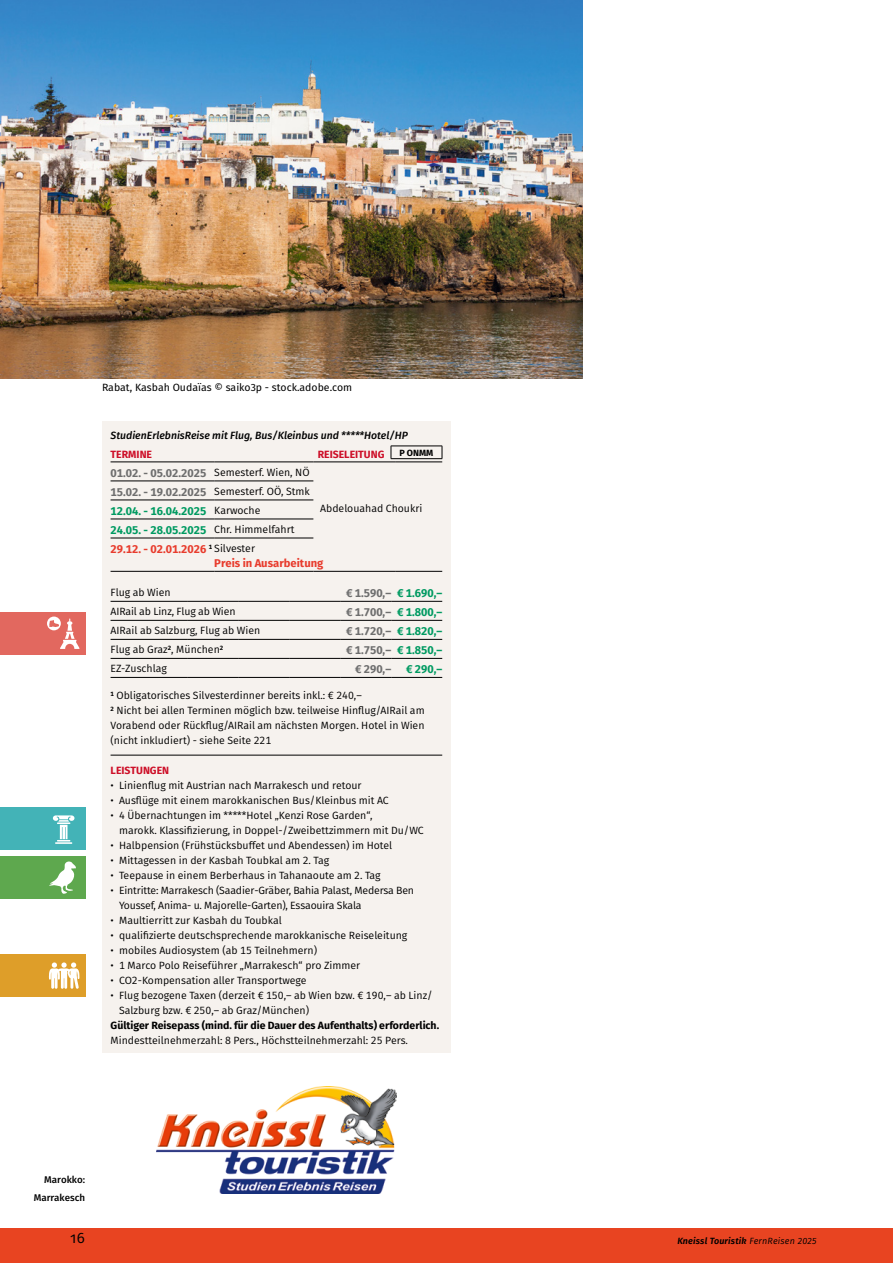
<style>
.page{position:relative;width:893px;height:1263px;background:#fff}
.page>*{position:absolute;margin:0;border:0;box-sizing:border-box;transform-origin:0 0}
.Pagina_rb{font:15px "Fira Sans";color:#000}
._03_book_Text{font:700 11.25px "Fira Sans";color:#6e6e6e}
._03_book_Text-2{font:700 11.25px "Fira Sans";color:#009a61}
._03_book_Text-3{font:700 11.25px "Fira Sans";color:#e83c2d}
._03_book_Text-4{font:10.5px/15px "Fira Sans";color:#000}
._03_book_Text-5{font:700 10.5px "Fira Sans";color:#000}
._03_medium_italic_StudienErlebnisReise{font:italic 500 10.5px "Fira Sans";color:#000}
._04_Bildlegende__Bildquelle{font:10.5px "Fira Sans";color:#000}
._03_Überschrift{font:700 10.5px "Fira Sans";color:#cd0f28}
.Rubrik_b{font:500 9.75px "Fira Sans";color:#000}
.Fusszeile_bold_italic_rb{font:italic 600 9px "Fira Sans";letter-spacing:.02em;color:#000}
._03_Code{font:700 9px "Fira Sans";color:#000}
.s1{font-weight:400;font-size:10.5px;color:#000}
.s2{font-weight:400}
</style>
<div class="page">
<div style="left:0;top:1229px;width:893px;height:34px;background:#e84421"></div>
<div style="left:102px;top:421px;width:349px;height:632px;background:#f6f2ee"></div>
<hr style="left:111px;top:755px;width:331px;height:1px;background:#000">
<hr style="left:111px;top:571px;width:103px;height:1px;background:#000">
<hr style="left:111px;top:481px;width:103px;height:1px;background:#000">
<hr style="left:214px;top:481px;width:99px;height:1px;background:#000">
<hr style="left:111px;top:500px;width:103px;height:1px;background:#000">
<hr style="left:214px;top:500px;width:99px;height:1px;background:#000">
<hr style="left:111px;top:519px;width:103px;height:1px;background:#000">
<hr style="left:214px;top:519px;width:99px;height:1px;background:#000">
<hr style="left:111px;top:538px;width:103px;height:1px;background:#000">
<hr style="left:111px;top:462px;width:103px;height:1px;background:#000">
<hr style="left:214px;top:462px;width:99px;height:1px;background:#000">
<hr style="left:396px;top:571px;width:46px;height:1px;background:#000">
<hr style="left:313px;top:462px;width:83px;height:1px;background:#000">
<hr style="left:396px;top:462px;width:46px;height:1px;background:#000">
<hr style="left:214px;top:538px;width:99px;height:1px;background:#000">
<hr style="left:214px;top:571px;width:99px;height:1px;background:#000">
<hr style="left:313px;top:571px;width:83px;height:1px;background:#000">
<hr style="left:391px;top:446px;width:51px;height:1px;background:#000">
<svg style="left:391px;top:446px;width:1px;height:12px"></svg>
<svg style="left:442px;top:446px;width:1px;height:12px"></svg>
<hr style="left:391px;top:458px;width:51px;height:1px;background:#000">
<hr style="left:111px;top:677px;width:76px;height:1px;background:#000">
<hr style="left:187px;top:677px;width:51px;height:1px;background:#000">
<hr style="left:238px;top:677px;width:51px;height:1px;background:#000">
<hr style="left:289px;top:677px;width:51px;height:1px;background:#000">
<hr style="left:340px;top:677px;width:51px;height:1px;background:#000">
<hr style="left:391px;top:677px;width:51px;height:1px;background:#000">
<hr style="left:111px;top:601px;width:76px;height:1px;background:#000">
<hr style="left:187px;top:601px;width:51px;height:1px;background:#000">
<hr style="left:238px;top:601px;width:51px;height:1px;background:#000">
<hr style="left:289px;top:601px;width:51px;height:1px;background:#000">
<hr style="left:340px;top:601px;width:51px;height:1px;background:#000">
<hr style="left:391px;top:601px;width:51px;height:1px;background:#000">
<hr style="left:111px;top:658px;width:76px;height:1px;background:#000">
<hr style="left:187px;top:658px;width:51px;height:1px;background:#000">
<hr style="left:238px;top:658px;width:51px;height:1px;background:#000">
<hr style="left:289px;top:658px;width:51px;height:1px;background:#000">
<hr style="left:340px;top:658px;width:51px;height:1px;background:#000">
<hr style="left:391px;top:658px;width:51px;height:1px;background:#000">
<hr style="left:111px;top:639px;width:76px;height:1px;background:#000">
<hr style="left:187px;top:639px;width:51px;height:1px;background:#000">
<hr style="left:238px;top:639px;width:51px;height:1px;background:#000">
<hr style="left:289px;top:639px;width:51px;height:1px;background:#000">
<hr style="left:340px;top:639px;width:51px;height:1px;background:#000">
<hr style="left:391px;top:639px;width:51px;height:1px;background:#000">
<hr style="left:111px;top:620px;width:76px;height:1px;background:#000">
<hr style="left:187px;top:620px;width:51px;height:1px;background:#000">
<hr style="left:238px;top:620px;width:51px;height:1px;background:#000">
<hr style="left:289px;top:620px;width:51px;height:1px;background:#000">
<hr style="left:340px;top:620px;width:51px;height:1px;background:#000">
<hr style="left:391px;top:620px;width:51px;height:1px;background:#000">
<div style="left:0;top:612px;width:85px;height:43px;background:#e2685f"></div>
<svg style="left:47px;top:616px;width:32px;height:33px"></svg>
<div style="left:0;top:808px;width:85px;height:42px;background:#43b3b7"></div>
<svg style="left:53px;top:815px;width:22px;height:29px"></svg>
<div style="left:0;top:856px;width:85px;height:43px;background:#5ea84e"></div>
<svg style="left:49px;top:861px;width:27px;height:33px"></svg>
<div style="left:0;top:954px;width:85px;height:43px;background:#de9e29"></div>
<svg style="left:49px;top:962px;width:30px;height:27px"></svg>
<img style="left:0;top:0;width:583px;height:378px">
<img style="left:157px;top:1086px;width:239px;height:107px">
<p class="_04_Bildlegende__Bildquelle" style="left:102px;top:380px;width:252px">Rabat, Kasbah Oudaïas © saiko3p - stock.adobe.com</p>
<p class="_03_medium_italic_StudienErlebnisReise" style="left:111px;top:427px;width:299px">StudienErlebnisReise mit Flug, Bus/Kleinbus und *****Hotel/HP</p>
<p class="_03_Überschrift" style="left:111px;top:445px;width:43px">TERMINE</p>
<p class="_03_Überschrift" style="left:318px;top:445px;width:68px">REISELEITUNG</p>
<p class="_03_Code" style="left:400px;top:445px;width:35px">P ONMM</p>
<p class="_03_book_Text" style="left:111px;top:463px;width:97px">01.02. - 05.02.2025</p>
<p class="_03_book_Text-4" style="left:214px;top:465px;width:97px">Semesterf. Wien, NÖ</p>
<p class="_03_book_Text-4" style="left:320px;top:501px;width:104px">Abdelouahad Choukri</p>
<p class="_03_book_Text" style="left:111px;top:482px;width:97px">15.02. - 19.02.2025</p>
<p class="_03_book_Text-4" style="left:214px;top:484px;width:97px">Semesterf. OÖ, Stmk</p>
<p class="_03_book_Text-2" style="left:111px;top:501px;width:97px">12.04. - 16.04.2025</p>
<p class="_03_book_Text-4" style="left:214px;top:503px;width:48px">Karwoche</p>
<p class="_03_book_Text-2" style="left:111px;top:520px;width:97px">24.05. - 28.05.2025</p>
<p class="_03_book_Text-4" style="left:214px;top:522px;width:82px">Chr. Himmelfahrt</p>
<p class="_03_book_Text-3" style="left:111px;top:539px;width:146px">29.12. - 02.01.2026 <sup>1</sup> <span class="s1">Silvester</span></p>
<p class="_03_book_Text-3" style="left:214px;top:554px;width:111px">Preis in Ausarbeitung</p>
<p class="_03_book_Text-4" style="left:111px;top:585px;width:62px">Flug ab Wien</p>
<p class="_03_book_Text" style="left:346px;top:584px;width:47px">€ 1.590,–</p>
<p class="_03_book_Text-2" style="left:397px;top:584px;width:47px">€ 1.690,–</p>
<p class="_03_book_Text-4" style="left:111px;top:604px;width:126px">AIRail ab Linz, Flug ab Wien</p>
<p class="_03_book_Text" style="left:346px;top:603px;width:47px">€ 1.700,–</p>
<p class="_03_book_Text-2" style="left:397px;top:603px;width:47px">€ 1.800,–</p>
<p class="_03_book_Text-4" style="left:111px;top:623px;width:151px">AIRail ab Salzburg, Flug ab Wien</p>
<p class="_03_book_Text" style="left:346px;top:622px;width:47px">€ 1.720,–</p>
<p class="_03_book_Text-2" style="left:397px;top:622px;width:47px">€ 1.820,–</p>
<p class="_03_book_Text-4" style="left:111px;top:642px;width:114px">Flug ab Graz<sup>2</sup>, München<sup>2</sup></p>
<p class="_03_book_Text" style="left:346px;top:641px;width:47px">€ 1.750,–</p>
<p class="_03_book_Text-2" style="left:397px;top:641px;width:47px">€ 1.850,–</p>
<p class="_03_book_Text-4" style="left:111px;top:661px;width:58px">EZ-Zuschlag</p>
<p class="_03_book_Text" style="left:355px;top:660px;width:38px">€ 290,–</p>
<p class="_03_book_Text-2" style="left:406px;top:660px;width:38px">€ 290,–</p>
<p class="_03_book_Text-4" style="left:111px;top:688px;width:253px"><sup>1</sup> Obligatorisches Silvesterdinner bereits inkl.: € 240,–</p>
<p class="_03_book_Text-4" style="left:111px;top:703px;width:316px;text-align:justify"><sup>2</sup> Nicht bei allen Terminen möglich bzw. teilweise Hinflug/AIRail am Vorabend oder Rückflug/AIRail am nächsten Morgen. Hotel in Wien (nicht inkludiert) - siehe Seite 221</p>
<p class="_03_Überschrift" style="left:111px;top:762px;width:60px">LEISTUNGEN</p>
<p class="_03_book_Text-4" style="left:111px;top:778px;width:253px">• Linienflug mit Austrian nach Marrakesch und retour</p>
<p class="_03_book_Text-4" style="left:111px;top:793px;width:280px">• Ausflüge mit einem marokkanischen Bus/Kleinbus mit AC</p>
<p class="_03_book_Text-4" style="left:119px;top:808px;width:306px;text-indent:-9px">• 4 Übernachtungen im *****Hotel „Kenzi Rose Garden“,<br>marokk. Klassifizierung, in Doppel-/Zweibettzimmern mit Du/WC</p>
<p class="_03_book_Text-4" style="left:111px;top:838px;width:283px">• Halbpension (Frühstücksbuffet und Abendessen) im Hotel</p>
<p class="_03_book_Text-4" style="left:111px;top:853px;width:220px">• Mittagessen in der Kasbah Toubkal am 2. Tag</p>
<p class="_03_book_Text-4" style="left:111px;top:868px;width:272px">• Teepause in einem Berberhaus in Tahanaoute am 2. Tag</p>
<p class="_03_book_Text-4" style="left:119px;top:883px;width:297px;text-indent:-9px">• Eintritte: Marrakesch (Saadier-Gräber, Bahia Palast, Medersa Ben<br>Youssef, Anima- u. Majorelle-Garten), Essaouira Skala</p>
<p class="_03_book_Text-4" style="left:111px;top:913px;width:173px">• Maultierritt zur Kasbah du Toubkal</p>
<p class="_03_book_Text-4" style="left:111px;top:928px;width:298px">• qualifizierte deutschsprechende marokkanische Reiseleitung</p>
<p class="_03_book_Text-4" style="left:111px;top:943px;width:208px">• mobiles Audiosystem (ab 15 Teilnehmern)</p>
<p class="_03_book_Text-4" style="left:111px;top:958px;width:251px">• 1 Marco Polo Reiseführer „Marrakesch“ pro Zimmer</p>
<p class="_03_book_Text-4" style="left:111px;top:973px;width:198px">• CO2-Kompensation aller Transportwege</p>
<p class="_03_book_Text-4" style="left:119px;top:988px;width:315px;text-indent:-9px">• Flug bezogene Taxen (derzeit € 150,– ab Wien bzw. € 190,– ab Linz/<br>Salzburg bzw. € 250,– ab Graz/München)</p>
<p class="_03_book_Text-5" style="left:111px;top:1017px;width:330px">Gültiger Reisepass (mind. für die Dauer des Aufenthalts) erforderlich.</p>
<p class="_03_book_Text-4" style="left:111px;top:1033px;width:299px">Mindestteilnehmerzahl: 8 Pers., Höchstteilnehmerzahl: 25 Pers.</p>
<p class="Rubrik_b" style="left:44px;top:1172px;width:42px">Marokko:</p>
<p class="Rubrik_b" style="left:34px;top:1190px;width:53px">Marrakesch</p>
<p class="Pagina_rb" style="left:70px;top:1227px;width:16px">16</p>
<p class="Fusszeile_bold_italic_rb" style="left:677px;top:1233px;width:141px">Kneissl Touristik <span class="s2">FernReisen 2025</span></p>
</div>
